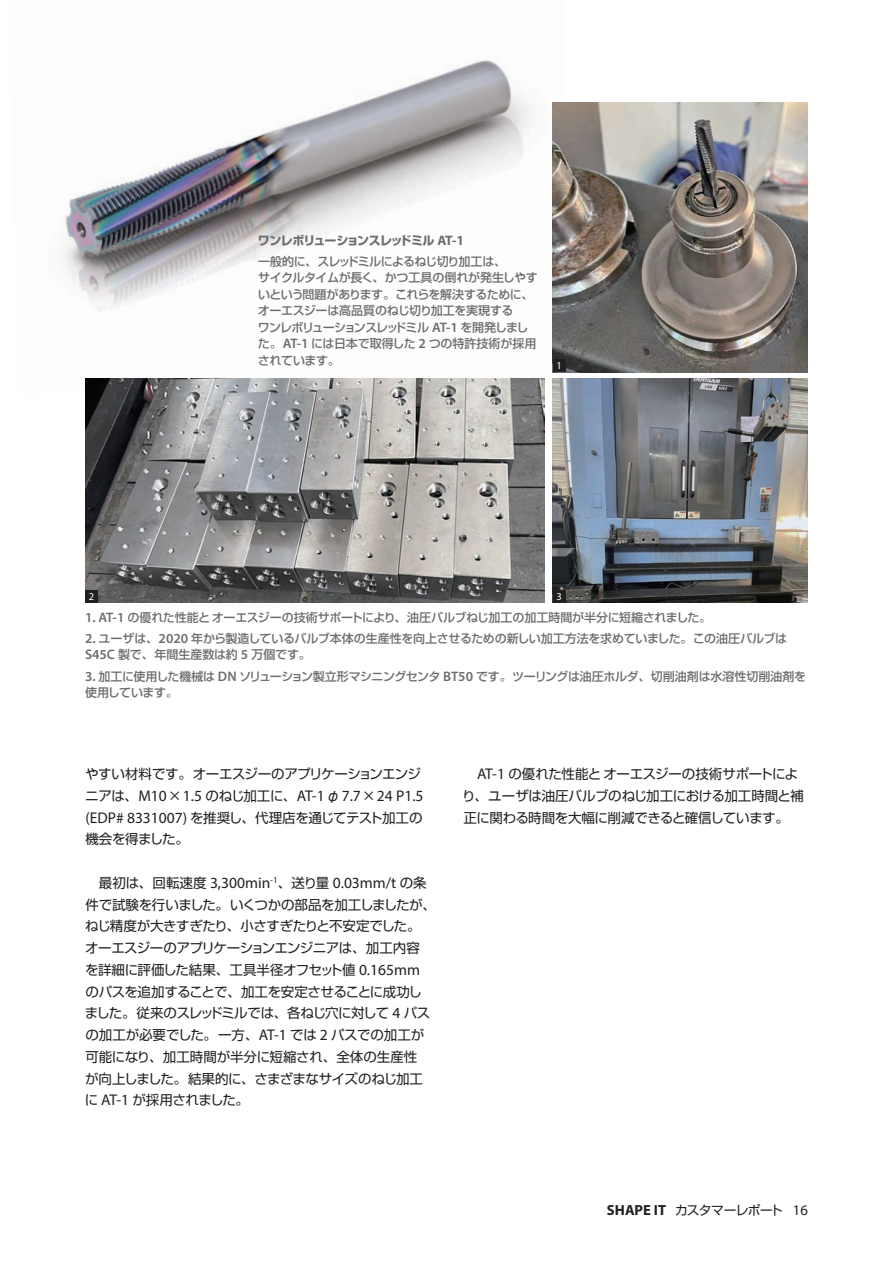
<style>
.page{position:relative;width:893px;height:1263px;background:#fff}
.page>*{position:absolute;margin:0;border:0;box-sizing:border-box;transform-origin:0 0}
.t1{font:15.45px "Myriad Pro";color:#231f20}
.t2{font:13.5px/21.8px "Shin Go Pro";letter-spacing:-.03em;color:#231f20}
.t3{font:12.75px "Shin Go Pro";letter-spacing:-.055em;color:#231f20}
.t4{font:500 12px/16.5px "Shin Go Pro";letter-spacing:-.03em;color:#6c6d70}
.t5{font:500 12px/16.5px "Shin Go Pro";letter-spacing:-.01em;color:#6c6d70}
.t6{font:500 12px/21px "Shin Go Pro";letter-spacing:-.07em;color:#6c6d70}
.t7{font:10.5px "Myriad Pro";color:#fff}
.s1{font-weight:700}
.s2{font-family:"Myriad Pro";font-weight:700;font-size:13.8px}
.s3{font-family:"Myriad Pro";font-weight:600;font-size:13.8px}
.s4{font-family:"Shin Go Pro";font-size:13.5px}
.s5{font-family:"Myriad Pro";font-size:15.45px}
.s6{font-family:"Myriad Pro";font-weight:700;font-size:14.7px}
.s7{font-family:"Myriad Pro";font-size:14.7px}
</style>
<div class="page">
<img style="left:61px;top:60px;width:502px;height:334px">
<img style="left:553px;top:103px;width:255px;height:269px">
<div style="left:553px;top:359px;width:13px;height:13px;background:#231f20"></div>
<img style="left:553px;top:378px;width:255px;height:225px">
<div style="left:553px;top:590px;width:13px;height:13px;background:#231f20"></div>
<img style="left:85px;top:378px;width:459px;height:225px">
<div style="left:85px;top:590px;width:13px;height:13px;background:#231f20"></div>
<p class="t6" style="left:258px;top:228px;width:250px"><span class="s1">ワンレボリューションスレッドミル</span> <span class="s2">AT-1<br></span>一般的に、スレッドミルによるねじ切り加工は、</p>
<p class="t4" style="left:258px;top:268px;width:281px">サイクルタイムが長く、かつ工具の倒れが発生しやすいという問題があります。これらを解決するために、オーエスジーは高品質のねじ切り加工を実現する<br>ワンレボリューションスレッドミル <span class="s3">AT-1</span> を開発しました。<span class="s3">AT-1</span> には日本で取得した <span class="s3">2</span> つの特許技術が採用されています。</p>
<p class="t7" style="left:556px;top:359px;width:7px">1</p>
<p class="t7" style="left:89px;top:590px;width:7px">2</p>
<p class="t7" style="left:556px;top:590px;width:7px">3</p>
<p class="t4" style="left:85px;top:607px;width:628px"><span class="s3">1. AT-1</span> の優れた性能とオーエスジーの技術サポートにより、油圧バルブねじ加工の加工時間が半分に短縮されました。</p>
<p class="t5" style="left:85px;top:629px;width:704px"><span class="s3">2.</span> ユーザは、<span class="s3">2020</span> 年から製造しているバルブ本体の生産性を向上させるための新しい加工方法を求めていました。この油圧バルブは<br><span class="s3">S45C</span> 製で、年間生産数は約 <span class="s3">5</span> 万個です。</p>
<p class="t4" style="left:85px;top:666px;width:723px"><span class="s3">3.</span> 加工に使用した機械は <span class="s3">DN</span> ソリューション製立形マシニングセンタ <span class="s3">BT50</span> です。ツーリングは油圧ホルダ、切削油剤は水溶性切削油剤を使用しています。</p>
<p class="t2" style="left:85px;top:761px;width:337px">やすい材料です。オーエスジーのアプリケーションエンジ</p>
<p class="t1" style="left:85px;top:786px;width:340px"><span class="s4">ニアは、</span>M10<span class="s4">×</span>1.5 <span class="s4">のねじ加工に、</span>AT-1 <span class="s4">φ</span>7.7<span class="s4">×</span>24 P1.5</p>
<p class="t2" style="left:85px;top:805px;width:339px"><span class="s5">(EDP# 8331007)</span> を推奨し、代理店を通じてテスト加工の機会を得ました。</p>
<p class="t1" style="left:99px;top:873px;width:329px"><span class="s4">最初は、回転速度</span> 3,300min<sup>-1</sup><span class="s4">、送り量</span> 0.03mm/t <span class="s4">の条</span></p>
<p class="t2" style="left:85px;top:892px;width:353px">件で試験を行いました。いくつかの部品を加工しましたが、ねじ精度が大きすぎたり、小さすぎたりと不安定でした。オーエスジーのアプリケーションエンジニアは、加工内容を詳細に評価した結果、工具半径オフセット値 <span class="s5">0.165mm</span>のパスを追加することで、加工を安定させることに成功しました。従来のスレッドミルでは、各ねじ穴に対して <span class="s5">4</span> パスの加工が必要でした。一方、<span class="s5">AT-1</span> では <span class="s5">2</span> パスでの加工が可能になり、加工時間が半分に短縮され、全体の生産性<br>が向上しました。結果的に、さまざまなサイズのねじ加工に <span class="s5">AT-1</span> が採用されました。</p>
<p class="t2" style="left:462px;top:761px;width:343px;text-indent:15px"><span class="s5">AT-1</span> の優れた性能とオーエスジーの技術サポートにより、ユーザは油圧バルブのねじ加工における加工時間と補正に関わる時間を大幅に削減できると確信しています。</p>
<p class="t3" style="left:607px;top:1199px;width:202px"><span class="s6">SHAPE IT</span> カスタマーレポート <span class="s7">16</span></p>
</div>
